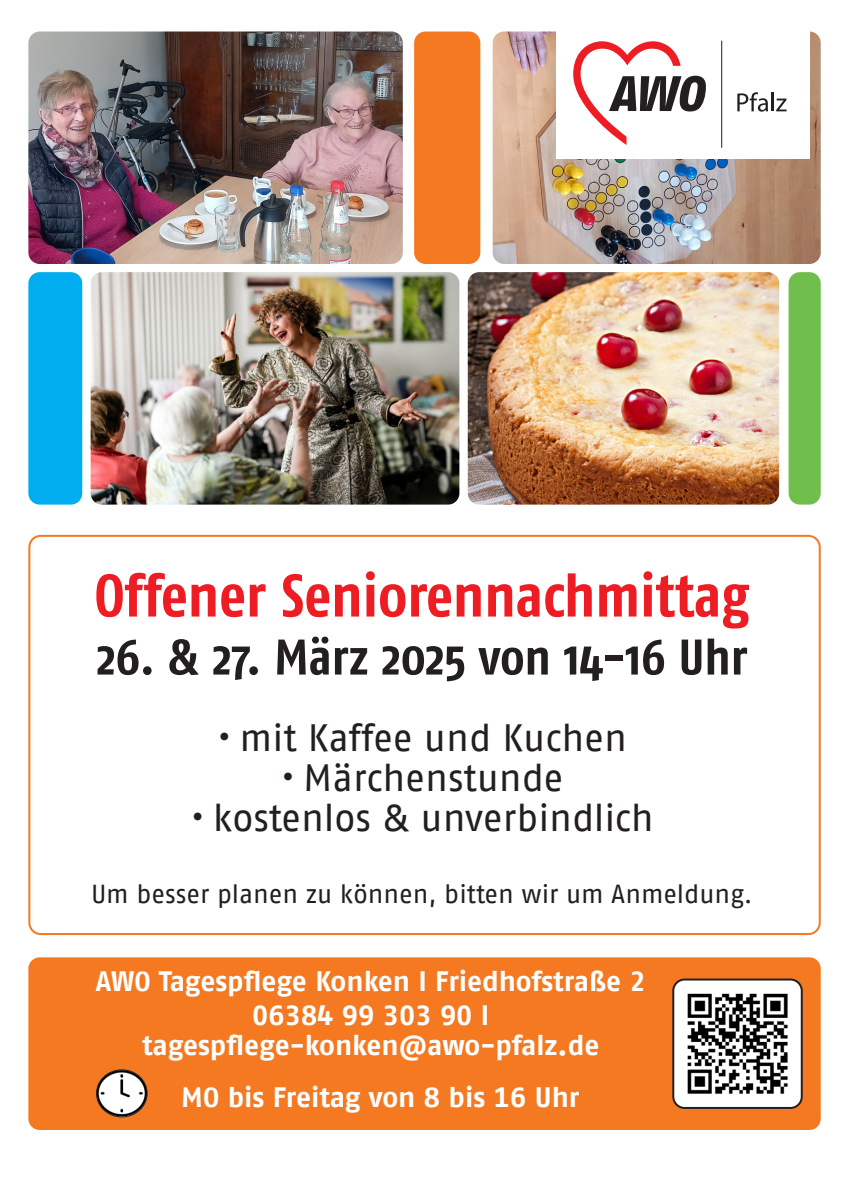
<style>
.page{position:relative;width:851px;height:1202px;background:#fff}
.page>*{position:absolute;margin:0;border:0;box-sizing:border-box;transform-origin:0 0}
.t1{font:700 60px "AWO Fago Cond";color:#ee1d23}
.t2{font:700 50px "AWO Fago Cond";color:#231f20}
.t3{font:38px "AWO Fago Office";color:#231f20}
.t4{font:700 28px "AWO Fago Office";letter-spacing:-.005em;color:#fff}
.t5{font:26px "AWO Fago Office";color:#231f20}
</style>
<div class="page">
<img style="left:492px;top:32px;width:328px;height:232px">
<div style="left:28px;top:535px;width:792px;height:400px;border:2px solid #f47921;border-radius:11px"></div>
<div style="left:555px;top:0;width:254px;height:159px;background:#fff"></div>
<svg style="left:573px;top:41px;width:132px;height:104px"></svg>
<hr style="left:721px;top:41px;width:1px;height:107px;background:#231f20">
<svg style="left:737px;top:92px;width:49px;height:20px"></svg>
<div style="left:28px;top:957px;width:792px;height:173px;background:#f47921;border-radius:11px"></div>
<img style="left:96px;top:1070px;width:51px;height:47px">
<div style="left:96px;top:1069px;width:51px;height:48px;border:1px solid #231f20;border-radius:50%"></div>
<img style="left:675px;top:981px;width:126px;height:127px">
<div style="left:672px;top:978px;width:130px;height:131px;border:2px solid #231f20;border-radius:11px"></div>
<img style="left:28px;top:32px;width:375px;height:232px">
<img style="left:91px;top:272px;width:368px;height:233px">
<div style="left:28px;top:272px;width:54px;height:233px;background:#00aeef;border-radius:11px"></div>
<div style="left:414px;top:32px;width:66px;height:232px;background:#f47921;border-radius:11px"></div>
<img style="left:467px;top:272px;width:312px;height:233px">
<div style="left:788px;top:272px;width:32px;height:233px;background:#70bf4c;border-radius:11px"></div>
<p class="t1" style="left:95px;top:560px;width:656px">Offener Seniorennachmittag</p>
<p class="t2" style="left:96px;top:628px;width:652px">26. &amp; 27. März 2025 von 14-16 Uhr</p>
<p class="t3" style="left:217px;top:716px;width:411px">• mit Kaffee und Kuchen</p>
<p class="t3" style="left:280px;top:756px;width:284px">• Märchenstunde</p>
<p class="t3" style="left:190px;top:796px;width:465px">• kostenlos &amp; unverbindlich</p>
<p class="t5" style="left:91px;top:879px;width:663px">Um besser planen zu können, bitten wir um Anmeldung.</p>
<p class="t4" style="left:96px;top:965px;width:551px">AWO Tagespflege Konken I Friedhofstraße 2</p>
<p class="t4" style="left:252px;top:998px;width:238px">06384 99 303 90 I</p>
<p class="t4" style="left:142px;top:1028px;width:458px">tagespflege-konken@awo-pfalz.de</p>
<p class="t4" style="left:181px;top:1080px;width:400px">MO bis Freitag von 8 bis 16 Uhr</p>
</div>
